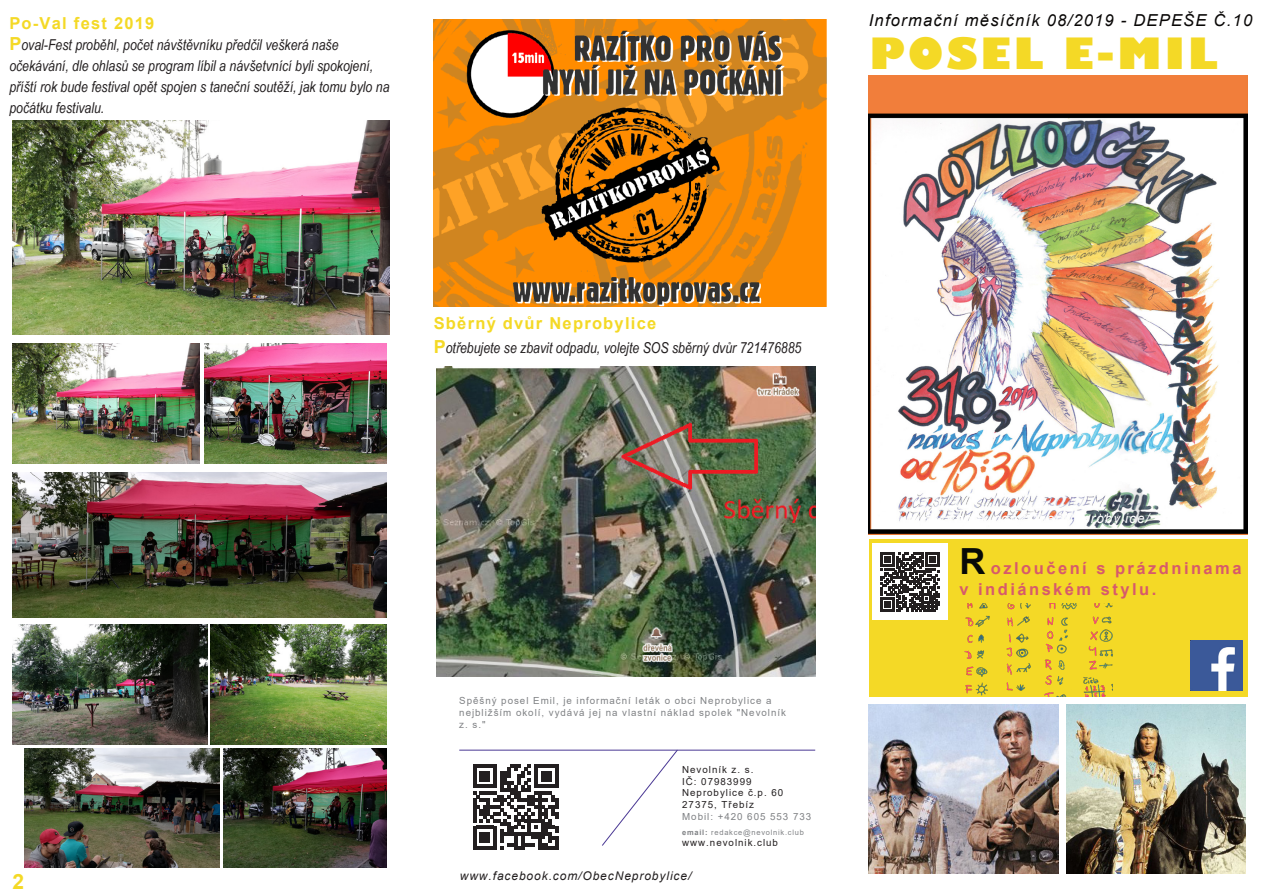
<style>
.page{position:relative;width:1263px;height:893px;background:#fff}
.page>*{position:absolute;margin:0;border:0;box-sizing:border-box;transform-origin:0 0}
.t1{font:800 42px "Gill Sans";letter-spacing:.075em;color:#f4d926}
.t2{font:700 21px "Arial";color:#f4d926}
.t3{font:700 16.5px "Arial";letter-spacing:.15em;color:#d75a6b}
.t4{font:italic 16.5px "Arial";letter-spacing:.075em;color:#090706}
.t5{font:700 16.5px "Arial";letter-spacing:.075em;color:#f4d926}
.t6{font:italic 15px/21px "Arial Narrow";color:#231f20}
.t7{font:italic 13.5px "Arial";letter-spacing:.075em;color:#fff}
.t8{font:italic 12px "Arial";letter-spacing:.075em;color:#231f20}
.t9{font:9.75px/12px "Arial";letter-spacing:.1em;color:#808285}
.t10{font:9.75px "Arial";letter-spacing:.1em;color:#231f20}
.t11{font:7.5px "Arial";letter-spacing:.1em;color:#808285}
.s1{font-family:"Arial";font-weight:700;font-style:normal;font-size:18px;color:#f4d926}
.s2{color:#231f20}
.s3{font-weight:700}
.s4{font-size:36px;color:#070a07}
</style>
<div class="page">
<img style="left:869px;top:76px;width:379px;height:459px">
<div style="left:869px;top:539px;width:378px;height:158px;background:#f4d926"></div>
<hr style="left:459px;top:750px;width:356px;height:1px;background:#4a3894">
<svg style="left:601px;top:749px;width:77px;height:97px"></svg>
<img style="left:1190px;top:641px;width:52px;height:49px">
<img style="left:434px;top:20px;width:393px;height:287px">
<svg style="left:473px;top:764px;width:85px;height:86px"></svg>
<div style="left:872px;top:543px;width:76px;height:77px;background:#fff"></div>
<svg style="left:880px;top:552px;width:60px;height:59px"></svg>
<img style="left:869px;top:705px;width:189px;height:168px">
<img style="left:12px;top:344px;width:187px;height:119px">
<img style="left:204px;top:344px;width:182px;height:119px">
<img style="left:12px;top:120px;width:377px;height:215px">
<img style="left:12px;top:472px;width:374px;height:146px">
<img style="left:12px;top:625px;width:195px;height:119px">
<img style="left:436px;top:366px;width:379px;height:310px">
<img style="left:1066px;top:705px;width:179px;height:168px">
<img style="left:210px;top:625px;width:176px;height:119px">
<img style="left:24px;top:748px;width:195px;height:120px">
<img style="left:223px;top:748px;width:163px;height:120px">
<img style="left:964px;top:603px;width:148px;height:94px">
<p class="t5" style="left:9px;top:12px;width:147px">Po-Val fest 2019</p>
<p class="t6" style="left:9px;top:34px;width:382px"><span class="s1">P</span>oval-Fest proběhl, počet návštěvníku předčil veškerá naše očekávání, dle ohlasů se program líbil a návšetvnící byli spokojení, příští rok bude festival opět spojen s taneční soutěží, jak tomu bylo na počátku festivalu.</p>
<p class="t4" style="left:869px;top:10px;width:385px">Informační měsíčník 08/2019 - DEPEŠE Č.10</p>
<p class="t1" style="left:870px;top:27px;width:349px">POSEL E-MIL</p>
<p class="t5" style="left:434px;top:311px;width:224px">Sběrný dvůr Neprobylice</p>
<p class="t6" style="left:434px;top:336px;width:369px"><span class="s1">P</span>otřebujete se zbavit odpadu, volejte SOS sběrný dvůr 721476885</p>
<p class="t9" style="left:459px;top:694px;width:328px">Spěšný posel Emil, je informační leták o obci Neprobylice a nejbližším okolí, vydává jej na vlastní náklad spolek "Nevolník z. s."</p>
<p class="t10" style="left:682px;top:763px;width:73px">Nevolník z. s.</p>
<p class="t10" style="left:682px;top:774px;width:71px">IČ: 07983999</p>
<p class="t10" style="left:682px;top:786px;width:103px">Neprobylice č.p. 60</p>
<p class="t9" style="left:682px;top:799px;width:131px"><span class="s2">27375, Třebíz<br></span>Mobil: +420 605 553 733</p>
<p class="t11" style="left:682px;top:827px;width:123px"><span class="s3">email:</span> redakce@nevolnik.club</p>
<p class="t10" style="left:682px;top:836px;width:97px">www.nevolnik.club</p>
<p class="t2" style="left:12px;top:866px;width:13px">2</p>
<p class="t8" style="left:460px;top:868px;width:233px">www.facebook.com/ObecNeprobylice/</p>
<p class="t7" style="left:889px;top:510px;width:262px">www.facebook.com/ObecNeprobylice/</p>
<p class="t3" style="left:959px;top:557px;width:284px"><span class="s4">R</span> ozloučení s prázdninama</p>
<p class="t3" style="left:959px;top:578px;width:198px">v indiánském stylu.</p>
</div>
